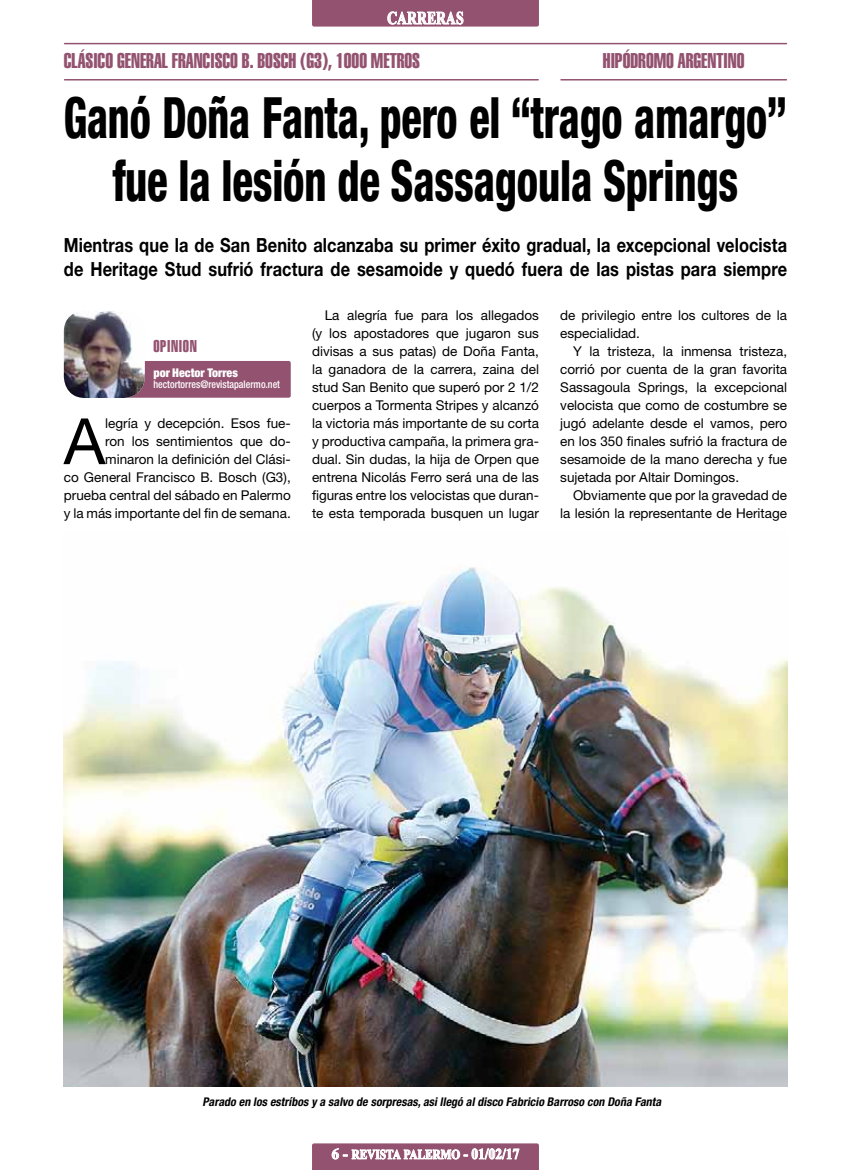
<style>
.page{position:relative;width:851px;height:1170px;background:#fff}
.page>*{position:absolute;margin:0;border:0;box-sizing:border-box;transform-origin:0 0}
.t1{font:63.9px "Helvetica Neue LT Std";color:#000}
.t2{font:800 condensed 57px/63px "Helvetica Neue LT Std";letter-spacing:-.005em;color:#000;text-align:center;scale:.74 1}
.t3{font:21px "Helvetica LT Std Extra Comp";color:#935370}
.t4{font:700 19.5px/24px "Helvetica Neue LT Std";letter-spacing:.005em;color:#000;scale:.84 1}
.t5{font:700 18px "Times New Roman";letter-spacing:.02em;color:#fff;scale:.75 1}
.t6{font:16.8px "Helvetica LT Std Extra Comp";letter-spacing:.035em;color:#935370}
.t7{font:13.5px/18px "Helvetica Neue LT Std";color:#000;text-align:right}
.t8{font:700 13.5px "Times New Roman";color:#fff;scale:.83 1}
.t9{font:italic 700 condensed 12px "Helvetica Neue LT Std";color:#000}
.t10{font:900 condensed 12px "Helvetica Neue LT Std";color:#fff}
.t11{font:500 condensed 10.5px "Helvetica Neue LT Std";color:#fff;scale:.95 1}
.s1{font-size:15px}
</style>
<div class="page">
<hr style="left:65px;top:79px;width:473px;height:1px;background:#935370">
<hr style="left:65px;top:43px;width:721px;height:1px;background:#935370">
<hr style="left:561px;top:79px;width:225px;height:1px;background:#935370">
<svg style="left:312px;top:1143px;width:227px;height:26px;background:#a57088"></svg>
<svg style="left:312px;top:0;width:227px;height:27px;background:#9d627d"></svg>
<img style="left:64px;top:567px;width:723px;height:519px">
<div style="left:114px;top:361px;width:177px;height:36px;background:#935370;border-radius:2px"></div>
<img style="left:64px;top:311px;width:81px;height:87px">
<h3 class="t5" style="left:387px;top:6px;width:103px">CARRERAS</h3>
<h3 class="t3" style="left:64px;top:48px;width:357px">CLÁSICO GENERAL FRANCISCO B. BOSCH (G3), 1000 METROS</h3>
<h3 class="t3" style="left:602px;top:48px;width:143px">HIPÓDROMO ARGENTINO</h3>
<h2 class="t2" style="left:64px;top:85px;width:978px">Ganó Doña Fanta, pero el “trago amargo” fue la lesión de Sassagoula Springs</h2>
<h3 class="t4" style="left:64px;top:233px;width:862px">Mientras que la de San Benito alcanzaba su primer éxito gradual, la excepcional velocista de Heritage Stud sufrió fractura de sesamoide y quedó fuera de las pistas para siempre</h3>
<p class="t6" style="left:153px;top:336px;width:45px">OPINION</p>
<p class="t10" style="left:153px;top:365px;width:86px">por Hector Torres</p>
<p class="t11" style="left:153px;top:378px;width:135px">hectortorres@revistapalermo.net</p>
<p class="t7" style="left:64px;top:414px;width:228px">legría y decepción. Esos fue-<br>ron los sentimientos que do&shy;minaron la definición del Clási-<br>co General Francisco B. Bosch (G3), prueba central del sábado en Palermo y la más importante del fin de semana.</p>
<h1 class="t1" style="left:64px;top:403px;width:43px">A</h1>
<p class="t7" style="left:312px;top:306px;width:228px;text-align:justify;text-indent:13px">La alegría fue para los allegados (y los apostadores que jugaron sus divisas a sus patas) de Doña Fanta, la ganadora de la carrera, zaina del stud San Benito que superó por 2 1/2 cuerpos a Tormenta Stripes y alcanzó la victoria más importante de su corta y productiva campaña, la primera gra&shy;dual. Sin dudas, la hija de Orpen que entrena Nicolás Ferro será una de las figuras entre los velocistas que duran&shy;te esta temporada busquen un lugar</p>
<p class="t7" style="left:560px;top:306px;width:228px;text-align:left">de privilegio entre los cultores de la especialidad.</p>
<p class="t7" style="left:560px;top:342px;width:228px;text-align:justify;text-indent:13px">Y la tristeza, la inmensa tristeza, corrió por cuenta de la gran favorita Sassagoula Springs, la excepcional velocista que como de costumbre se jugó adelante desde el vamos, pero en los 350 finales sufrió la fractura de sesamoide de la mano derecha y fue sujetada por Altair Domingos.</p>
<p class="t7" style="left:560px;top:486px;width:228px">Obviamente que por la gravedad de la lesión la representante de Heritage</p>
<p class="t9" style="left:202px;top:1094px;width:462px">Parado en los estríbos y a salvo de sorpresas,asillegó aldisco Fabricio Barroso con Doña Fanta</p>
<p class="t8" style="left:331px;top:1144px;width:228px"><span class="s1">6 -</span> REVISTA PALERMO <span class="s1">- 01/02/17</span></p>
</div>
